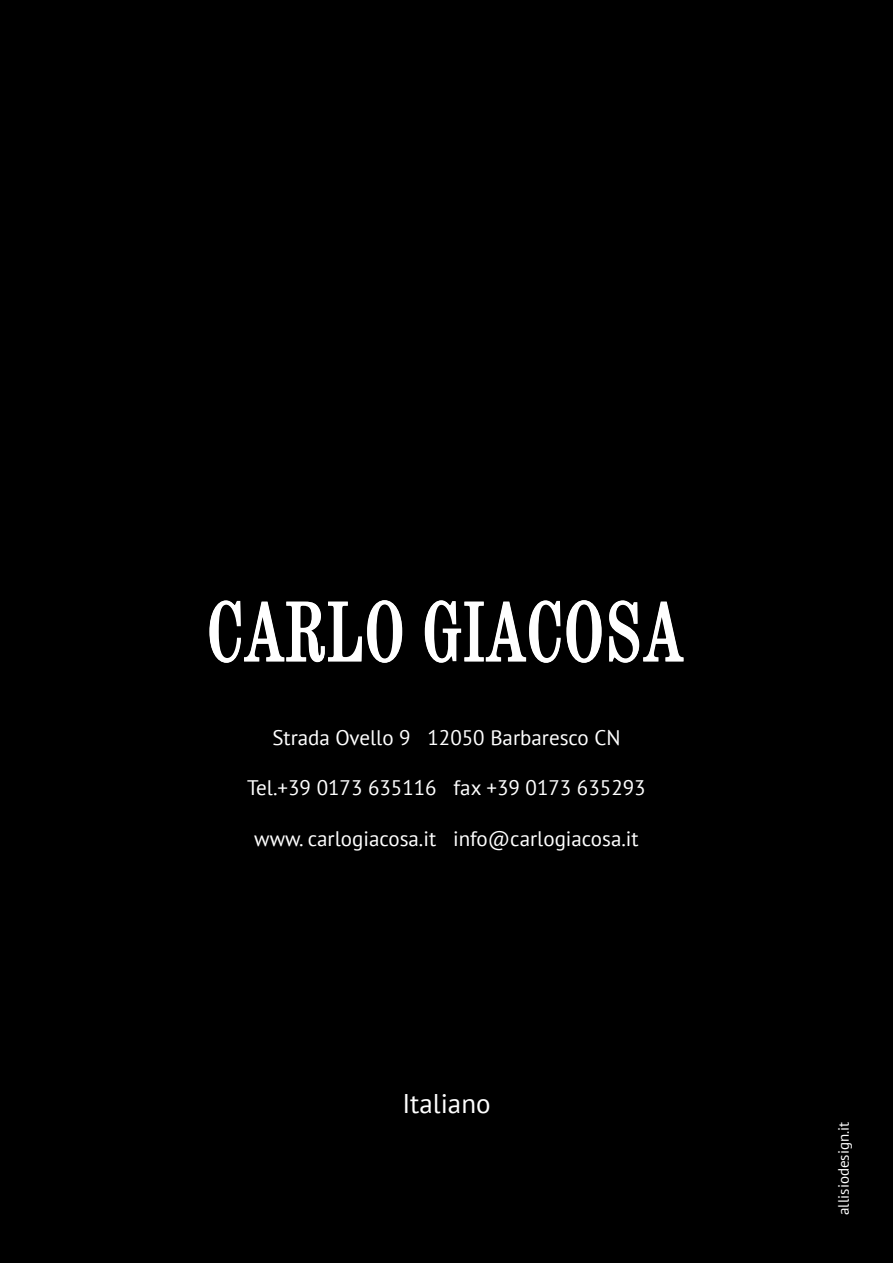
<style>
.page{position:relative;width:893px;height:1263px;background:#000}
.page>*{position:absolute;margin:0;border:0;box-sizing:border-box;transform-origin:0 0}
.t1{font:27px "PT Sans";color:#fff}
.t2{font:21px "PT Sans";color:#fff}
.t3{font:15px "PT Sans";color:#fff}
</style>
<div class="page">
<svg style="left:209px;top:600px;width:194px;height:63px"></svg>
<svg style="left:424px;top:600px;width:260px;height:63px"></svg>
<p class="t2" style="left:272px;top:724px;width:350px">Strada Ovello 9 12050 Barbaresco CN</p>
<p class="t2" style="left:247px;top:774px;width:400px">Tel.+39 0173 635116 fax +39 0173 635293</p>
<p class="t2" style="left:254px;top:825px;width:386px">www. carlogiacosa.it info@carlogiacosa.it</p>
<p class="t1" style="left:402px;top:1086px;width:90px">Italiano</p>
<p class="t3" style="left:834px;top:1215px;width:95px;rotate:-90deg">allisiodesign.it</p>
</div>
